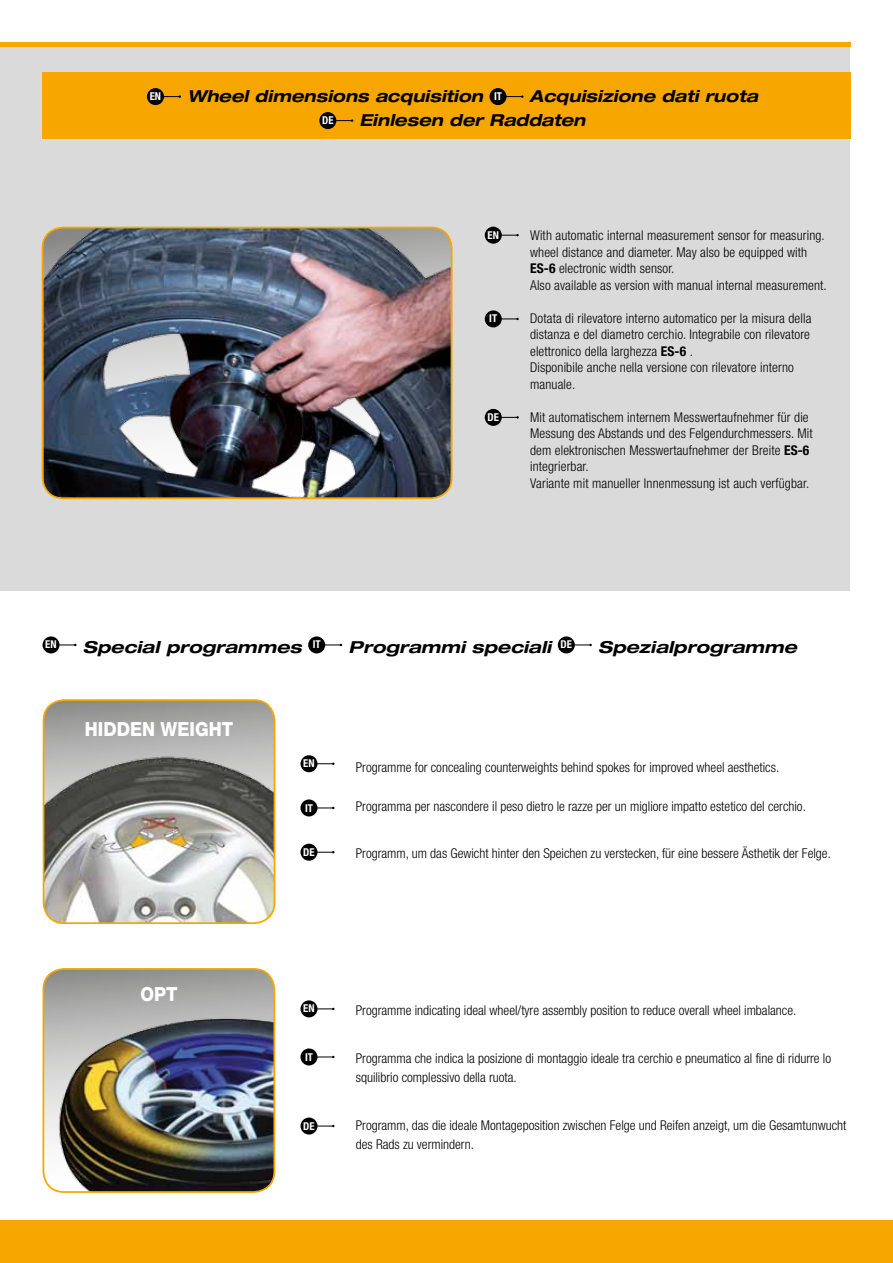
<style>
.page{position:relative;width:893px;height:1263px;background:#fff}
.page>*{position:absolute;margin:0;border:0;box-sizing:border-box;transform-origin:0 0}
.t1{font:800 19.5px "Helvetica Neue LT Std";color:#fff;scale:.9 1}
.t2{font:italic 700 expanded 16.5px "Helvetica Neue LT Std";color:#000}
.t3{font:italic 700 expanded 16.5px "Helvetica Neue LT Std";color:#000;scale:1.05 1}
.t4{font:300 condensed 13.5px/16.5px "Helvetica Neue LT Std";letter-spacing:.01em;color:#000}
.t5{font:700 condensed 10.8px "Helvetica Neue LT Std";color:#fff}
.s1{font-style:normal;font-stretch:condensed;font-size:10.8px;color:#fff}
.s2{font-weight:700}
</style>
<div class="page">
<div style="left:0;top:42px;width:850px;height:1178px;background:#dadada"></div>
<div style="left:0;top:591px;width:893px;height:672px;background:#fff"></div>
<div style="left:0;top:1220px;width:893px;height:43px;background:#f7a600"></div>
<div style="left:0;top:42px;width:850px;height:5px;background:#f7a600"></div>
<svg style="left:44px;top:700px;width:230px;height:38px;background:#a2a1a0"></svg>
<img style="left:44px;top:738px;width:230px;height:185px">
<div style="left:43px;top:699px;width:232px;height:225px;border:2px solid #f7a600;border-radius:21px"></div>
<img style="left:43px;top:972px;width:231px;height:220px">
<div style="left:43px;top:968px;width:232px;height:225px;border:2px solid #f7a600;border-radius:21px"></div>
<img style="left:43px;top:227px;width:408px;height:271px">
<div style="left:42px;top:227px;width:411px;height:272px;border:2px solid #f7a600;border-radius:21px"></div>
<svg style="left:60px;top:644px;width:17px;height:2px"></svg>
<div style="left:43px;top:636px;width:17px;height:17px;background:#000;border-radius:50%"></div>
<svg style="left:325px;top:644px;width:17px;height:2px"></svg>
<div style="left:308px;top:636px;width:17px;height:17px;background:#000;border-radius:50%"></div>
<svg style="left:575px;top:644px;width:17px;height:2px"></svg>
<div style="left:558px;top:636px;width:17px;height:17px;background:#000;border-radius:50%"></div>
<svg style="left:317px;top:762px;width:17px;height:3px"></svg>
<div style="left:300px;top:755px;width:17px;height:17px;background:#000;border-radius:50%"></div>
<svg style="left:317px;top:1008px;width:17px;height:2px"></svg>
<div style="left:300px;top:1000px;width:17px;height:17px;background:#000;border-radius:50%"></div>
<svg style="left:317px;top:807px;width:17px;height:2px"></svg>
<div style="left:300px;top:799px;width:17px;height:17px;background:#000;border-radius:50%"></div>
<svg style="left:317px;top:1056px;width:17px;height:2px"></svg>
<div style="left:300px;top:1048px;width:17px;height:17px;background:#000;border-radius:50%"></div>
<svg style="left:317px;top:851px;width:17px;height:2px"></svg>
<div style="left:300px;top:844px;width:17px;height:17px;background:#000;border-radius:50%"></div>
<svg style="left:317px;top:1125px;width:17px;height:2px"></svg>
<div style="left:300px;top:1117px;width:17px;height:17px;background:#000;border-radius:50%"></div>
<div style="left:42px;top:72px;width:808px;height:67px;background:#f7a600"></div>
<svg style="left:164px;top:95px;width:17px;height:3px"></svg>
<div style="left:147px;top:88px;width:17px;height:17px;background:#000;border-radius:50%"></div>
<svg style="left:506px;top:95px;width:17px;height:3px"></svg>
<div style="left:489px;top:88px;width:17px;height:17px;background:#000;border-radius:50%"></div>
<svg style="left:336px;top:119px;width:17px;height:3px"></svg>
<div style="left:319px;top:112px;width:17px;height:17px;background:#000;border-radius:50%"></div>
<svg style="left:502px;top:234px;width:17px;height:2px"></svg>
<div style="left:485px;top:227px;width:17px;height:17px;background:#000;border-radius:50%"></div>
<svg style="left:502px;top:318px;width:17px;height:2px"></svg>
<div style="left:485px;top:310px;width:17px;height:17px;background:#000;border-radius:50%"></div>
<svg style="left:502px;top:416px;width:17px;height:3px"></svg>
<div style="left:485px;top:409px;width:17px;height:17px;background:#000;border-radius:50%"></div>
<p class="t5" style="left:150px;top:90px;width:13px">EN</p>
<p class="t2" style="left:187px;top:86px;width:316px">Wheel dimensions acquisition <span class="s1">IT</span></p>
<p class="t2" style="left:530px;top:86px;width:230px">Acquisizione dati ruota</p>
<p class="t5" style="left:322px;top:114px;width:13px">DE</p>
<p class="t2" style="left:359px;top:110px;width:228px">Einlesen der Raddaten</p>
<p class="t5" style="left:488px;top:228px;width:13px">EN</p>
<p class="t5" style="left:489px;top:312px;width:9px">IT</p>
<p class="t5" style="left:488px;top:410px;width:13px">DE</p>
<p class="t4" style="left:530px;top:227px;width:298px">With automatic internal measurement sensor for measuring. wheel distance and diameter. May also be equipped with <span class="s2">ES-6</span> electronic width sensor.<br>Also available as version with manual internal measurement.</p>
<p class="t4" style="left:530px;top:309px;width:283px">Dotata di rilevatore interno automatico per la misura della distanza e del diametro cerchio. Integrabile con rilevatore elettronico della larghezza <span class="s2">ES-6</span> .<br>Disponibile anche nella versione con rilevatore interno manuale.</p>
<p class="t4" style="left:530px;top:408px;width:284px">Mit automatischem internem Messwertaufnehmer für die Messung des Abstands und des Felgendurchmessers. Mit dem elektronischen Messwertaufnehmer der Breite <span class="s2">ES-6 </span>integrierbar.<br>Variante mit manueller Innenmessung ist auch verfügbar.</p>
<p class="t5" style="left:45px;top:638px;width:13px">EN</p>
<p class="t3" style="left:83px;top:637px;width:228px">Special programmes <sup>IT</sup></p>
<p class="t3" style="left:349px;top:637px;width:214px">Programmi speciali <sup>DE</sup></p>
<p class="t3" style="left:598px;top:637px;width:191px">Spezialprogramme</p>
<h1 class="t1" style="left:85px;top:718px;width:166px">HIDDEN WEIGHT</h1>
<h1 class="t1" style="left:141px;top:982px;width:43px">OPT</h1>
<p class="t5" style="left:303px;top:757px;width:13px">EN</p>
<p class="t5" style="left:305px;top:801px;width:9px">IT</p>
<p class="t5" style="left:303px;top:845px;width:13px">DE</p>
<p class="t4" style="left:356px;top:758px;width:425px">Programme for concealing counterweights behind spokes for improved wheel aesthetics.</p>
<p class="t4" style="left:356px;top:797px;width:452px">Programma per nascondere il peso dietro le razze per un migliore impatto estetico del cerchio.</p>
<p class="t4" style="left:356px;top:845px;width:477px">Programm, um das Gewicht hinter den Speichen zu verstecken, für eine bessere Ästhetik der Felge.</p>
<p class="t5" style="left:303px;top:1002px;width:13px">EN</p>
<p class="t5" style="left:305px;top:1050px;width:9px">IT</p>
<p class="t5" style="left:303px;top:1119px;width:13px">DE</p>
<p class="t4" style="left:356px;top:1002px;width:442px">Programme indicating ideal wheel/tyre assembly position to reduce overall wheel imbalance.</p>
<p class="t4" style="left:356px;top:1048px;width:477px;line-height:19.5px">Programma che indica la posizione di montaggio ideale tra cerchio e pneumatico al fine di ridurre lo squilibrio complessivo della ruota.</p>
<p class="t4" style="left:356px;top:1115px;width:492px;line-height:19.5px">Programm, das die ideale Montageposition zwischen Felge und Reifen anzeigt, um die Gesamtunwucht des Rads zu vermindern.</p>
</div>
